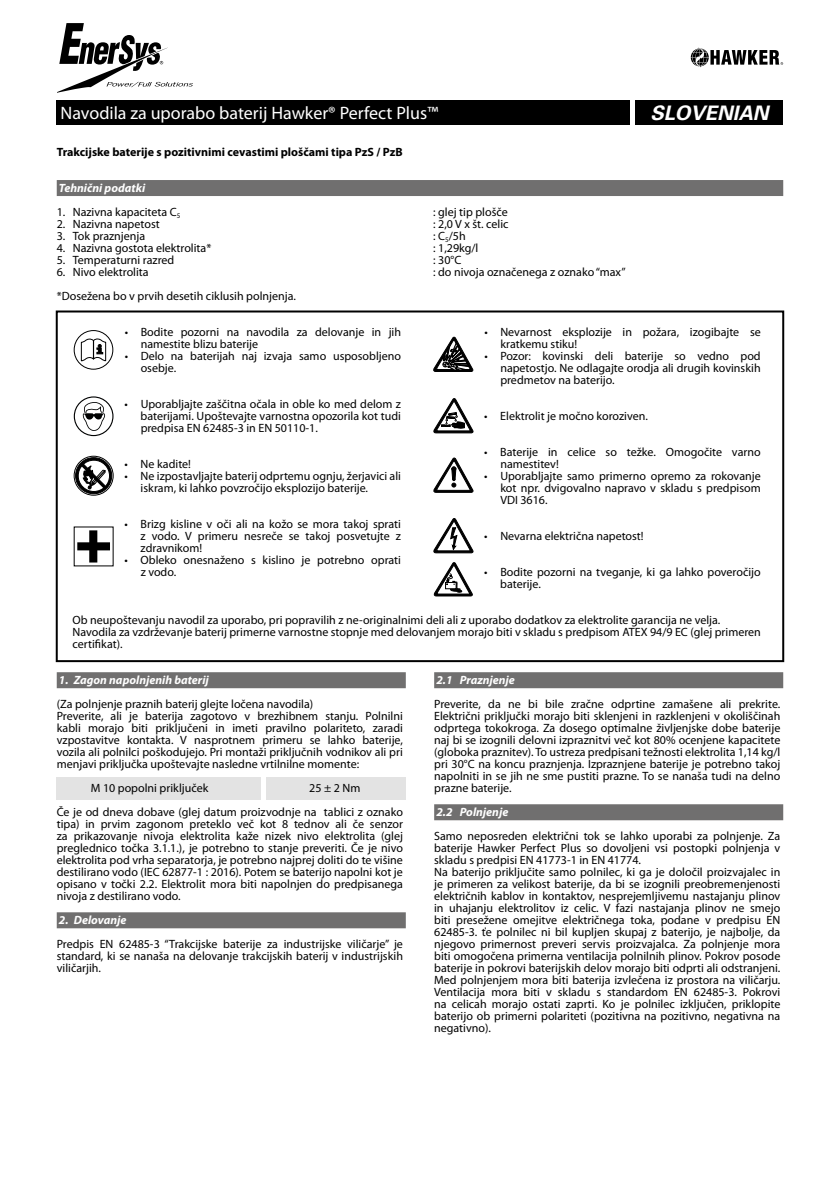
<style>
.page{position:relative;width:840px;height:1191px;background:#fff}
.page>*{position:absolute;margin:0;border:0;box-sizing:border-box;transform-origin:0 0}
.t1{font:italic 700 20px "Univers";color:#fff}
.t2{font:18px "Myriad Pro";color:#fff}
.t3{font:12px/12px "Myriad Pro";color:#000}
.t4{font:italic 700 12px "Myriad Pro";color:#fff}
.t5{font:700 12px "Myriad Pro";color:#000}
</style>
<div class="page">
<div style="left:266px;top:777px;width:139px;height:22px;background:#e3e3e3"></div>
<div style="left:57px;top:777px;width:204px;height:22px;background:#e3e3e3"></div>
<svg style="left:57px;top:23px;width:136px;height:70px"></svg>
<div style="left:57px;top:100px;width:572px;height:25px;background:#000"></div>
<div style="left:635px;top:100px;width:147px;height:25px;background:#000"></div>
<div style="left:57px;top:180px;width:725px;height:16px;background:#706f6f"></div>
<div style="left:57px;top:672px;width:348px;height:16px;background:#706f6f"></div>
<div style="left:57px;top:912px;width:348px;height:16px;background:#706f6f"></div>
<div style="left:434px;top:672px;width:348px;height:16px;background:#706f6f"></div>
<div style="left:434px;top:804px;width:348px;height:16px;background:#706f6f"></div>
<div style="left:56px;top:310px;width:727px;height:352px;border:2px solid #000"></div>
<svg style="left:74px;top:330px;width:39px;height:39px"></svg>
<div style="left:74px;top:330px;width:39px;height:39px;border:1px solid #000;border-radius:50%"></div>
<svg style="left:81px;top:338px;width:25px;height:23px"></svg>
<svg style="left:74px;top:456px;width:39px;height:39px"></svg>
<div style="left:74px;top:456px;width:39px;height:39px;border:1px solid #000;border-radius:50%"></div>
<div style="left:76px;top:457px;width:36px;height:37px;background:#000;border-radius:50%"></div>
<div style="left:75px;top:457px;width:37px;height:37px;border:1px solid #000;border-radius:50%"></div>
<svg style="left:78px;top:460px;width:31px;height:31px"></svg>
<div style="left:78px;top:460px;width:31px;height:31px;border:1px solid #000;border-radius:50%"></div>
<svg style="left:81px;top:463px;width:25px;height:26px"></svg>
<svg style="left:77px;top:530px;width:33px;height:32px"></svg>
<svg style="left:433px;top:562px;width:40px;height:34px"></svg>
<svg style="left:433px;top:398px;width:40px;height:35px"></svg>
<svg style="left:433px;top:518px;width:40px;height:35px"></svg>
<svg style="left:433px;top:458px;width:40px;height:34px"></svg>
<svg style="left:433px;top:337px;width:40px;height:34px"></svg>
<svg style="left:74px;top:396px;width:39px;height:40px"></svg>
<svg style="left:690px;top:47px;width:92px;height:20px"></svg>
<h2 class="t2" style="left:61px;top:102px;width:379px">Navodila za uporabo baterij Hawker® Perfect Plus™</h2>
<h1 class="t1" style="left:650px;top:101px;width:119px">SLOVENIAN</h1>
<p class="t5" style="left:57px;top:144px;width:347px">Trakcijske baterije s pozitivnimi cevastimi ploščami tipa PzS / PzB</p>
<p class="t4" style="left:59px;top:180px;width:88px">Tehnični podatki</p>
<p class="t3" style="left:57px;top:206px;width:125px">1. Nazivna kapaciteta C<sub>5</sub></p>
<p class="t3" style="left:433px;top:206px;width:76px">: glej tip plošče</p>
<p class="t3" style="left:57px;top:218px;width:104px">2. Nazivna napetost</p>
<p class="t3" style="left:433px;top:218px;width:77px">: 2,0 V x št. celic</p>
<p class="t3" style="left:57px;top:230px;width:90px">3. Tok praznjenja</p>
<p class="t3" style="left:433px;top:230px;width:34px">: C<sub>5</sub>/5h</p>
<p class="t3" style="left:57px;top:242px;width:156px">4. Nazivna gostota elektrolita*</p>
<p class="t3" style="left:433px;top:242px;width:47px">: 1,29kg/l</p>
<p class="t3" style="left:57px;top:254px;width:119px">5. Temperaturni razred</p>
<p class="t3" style="left:433px;top:254px;width:30px">: 30°C</p>
<p class="t3" style="left:57px;top:266px;width:93px">6. Nivo elektrolita</p>
<p class="t3" style="left:433px;top:266px;width:194px">: do nivoja označenega z oznako “max”</p>
<p class="t3" style="left:57px;top:290px;width:240px">*Dosežena bo v prvih desetih ciklusih polnjenja.</p>
<p class="t3" style="left:141px;top:326px;width:262px;text-indent:-16px">• Bodite pozorni na navodila za delovanje in jih namestite blizu baterije</p>
<p class="t3" style="left:141px;top:350px;width:262px;text-indent:-16px">• Delo na baterijah naj izvaja samo usposobljeno osebje.</p>
<p class="t3" style="left:140px;top:398px;width:262px;text-align:justify;text-indent:-16px">• Uporabljajte zaščitna očala in oble ko med delom z baterijami. Upoštevajte varnostna opozorila kot tudi predpisa EN 62485-3 in EN 50110-1.</p>
<p class="t3" style="left:125px;top:458px;width:68px">• Ne kadite!</p>
<p class="t3" style="left:140px;top:470px;width:262px;text-indent:-16px">• Ne izpostavljajte baterij odprtemu ognju, žerjavici ali iskram, ki lahko povzročijo eksplozijo baterije.</p>
<p class="t3" style="left:140px;top:518px;width:262px;text-align:justify;text-indent:-16px">• Brizg kisline v oči ali na kožo se mora takoj sprati z vodo. V primeru nesreče se takoj posvetujte z zdravnikom!</p>
<p class="t3" style="left:141px;top:554px;width:262px;text-indent:-16px">• Obleko onesnaženo s kislino je potrebno oprati z vodo.</p>
<p class="t3" style="left:500px;top:326px;width:262px;text-indent:-16px">• Nevarnost eksplozije in požara, izogibajte se kratkemu stiku!</p>
<p class="t3" style="left:500px;top:350px;width:262px;text-align:justify;text-indent:-16px">• Pozor: kovinski deli baterije so vedno pod napetostjo. Ne odlagajte orodja ali drugih kovinskih predmetov na baterijo.</p>
<p class="t3" style="left:484px;top:410px;width:165px">• Elektrolit je močno koroziven.</p>
<p class="t3" style="left:500px;top:446px;width:262px;text-indent:-16px">• Baterije in celice so težke. Omogočite varno namestitev!</p>
<p class="t3" style="left:500px;top:470px;width:262px;text-align:justify;text-indent:-16px">• Uporabljajte samo primerno opremo za rokovanje kot npr. dvigovalno napravo v skladu s predpisom VDI 3616.</p>
<p class="t3" style="left:484px;top:530px;width:161px">• Nevarna električna napetost!</p>
<p class="t3" style="left:500px;top:566px;width:262px;text-indent:-16px">• Bodite pozorni na tveganje, ki ga lahko poveročijo baterije.</p>
<p class="t3" style="left:73px;top:614px;width:689px">Ob neupoštevanju navodil za uporabo, pri popravilih z ne-originalnimi deli ali z uporabo dodatkov za elektrolite garancija ne velja.<br>Navodila za vzdrževanje baterij primerne varnostne stopnje med delovanjem morajo biti v skladu s predpisom ATEX 94/9 EC (glej primeren certifikat).</p>
<p class="t4" style="left:59px;top:672px;width:151px">1. Zagon napolnjenih baterij</p>
<p class="t3" style="left:57px;top:698px;width:347px">(Za polnjenje praznih baterij glejte ločena navodila)<br>Preverite, ali je baterija zagotovo v brezhibnem stanju. Polnilni kabli morajo biti priključeni in imeti pravilno polariteto, zaradi vzpostavitve kontakta. V nasprotnem primeru se lahko baterije, vozila ali polnilci poškodujejo. Pri montaži priključnih vodnikov ali pri menjavi priključka upoštevajte nasledne vrtilnilne momente:</p>
<p class="t3" style="left:91px;top:782px;width:119px">M 10 popolni priključek</p>
<p class="t3" style="left:57px;top:776px;width:347px;line-height:24px;text-indent:252px">25 ± 2 Nm<br>Če je od dneva dobave (glej datum proizvodnje na tablici z oznako</p>
<p class="t3" style="left:57px;top:818px;width:347px;text-align:justify">tipa) in prvim zagonom preteklo več kot 8 tednov ali če senzor za prikazovanje nivoja elektrolita kaže nizek nivo elektrolita (glej preglednico točka 3.1.1.), je potrebno to stanje preveriti. Če je nivo elektrolita pod vrha separatorja, je potrebno najprej doliti do te višine destilirano vodo (IEC 62877-1 : 2016). Potem se baterijo napolni kot je opisano v točki 2.2. Elektrolit mora biti napolnjen do predpisanega nivoja z destilirano vodo.</p>
<p class="t4" style="left:59px;top:912px;width:69px">2. Delovanje</p>
<p class="t3" style="left:57px;top:938px;width:347px;text-align:justify">Predpis EN 62485-3 “Trakcijske baterije za industrijske viličarje” je standard, ki se nanaša na delovanje trakcijskih baterij v industrijskih viličarjih.</p>
<p class="t4" style="left:436px;top:672px;width:80px">2.1 Praznjenje</p>
<p class="t3" style="left:434px;top:698px;width:347px;text-align:justify">Preverite, da ne bi bile zračne odprtine zamašene ali prekrite.<br>Električni priključki morajo biti sklenjeni in razklenjeni v okoliščinah odprtega tokokroga. Za dosego optimalne življenjske dobe baterije naj bi se izognili delovni izpraznitvi več kot 80% ocenjene kapacitete (globoka praznitev). To ustreza predpisani težnosti elektrolita 1,14 kg/l pri 30°C na koncu praznjenja. Izpraznjene baterije je potrebno takoj napolniti in se jih ne sme pustiti prazne. To se nanaša tudi na delno prazne baterije.</p>
<p class="t4" style="left:436px;top:804px;width:73px">2.2 Polnjenje</p>
<p class="t3" style="left:434px;top:830px;width:347px">Samo neposreden električni tok se lahko uporabi za polnjenje. Za baterije Hawker Perfect Plus so dovoljeni vsi postopki polnjenja v skladu s predpisi EN 41773-1 in EN 41774.<br>Na baterijo priključite samo polnilec, ki ga je določil proizvajalec in je primeren za velikost baterije, da bi se izognili preobremenjenosti električnih kablov in kontaktov, nesprejemljivemu nastajanju plinov in uhajanju elektrolitov iz celic. V fazi nastajanja plinov ne smejo biti presežene omejitve električnega toka, podane v predpisu EN 62485-3. ťe polnilec ni bil kupljen skupaj z baterijo, je najbolje, da njegovo primernost preveri servis proizvajalca. Za polnjenje mora biti omogočena primerna ventilacija polnilnih plinov. Pokrov posode baterije in pokrovi baterijskih delov morajo biti odprti ali odstranjeni.<br>Med polnjenjem mora biti baterija izvlečena iz prostora na viličarju.<br>Ventilacija mora biti v skladu s standardom EN 62485-3. Pokrovi na celicah morajo ostati zaprti. Ko je polnilec izključen, priklopite baterijo ob primerni polariteti (pozitivna na pozitivno, negativna na negativno).</p>
</div>
